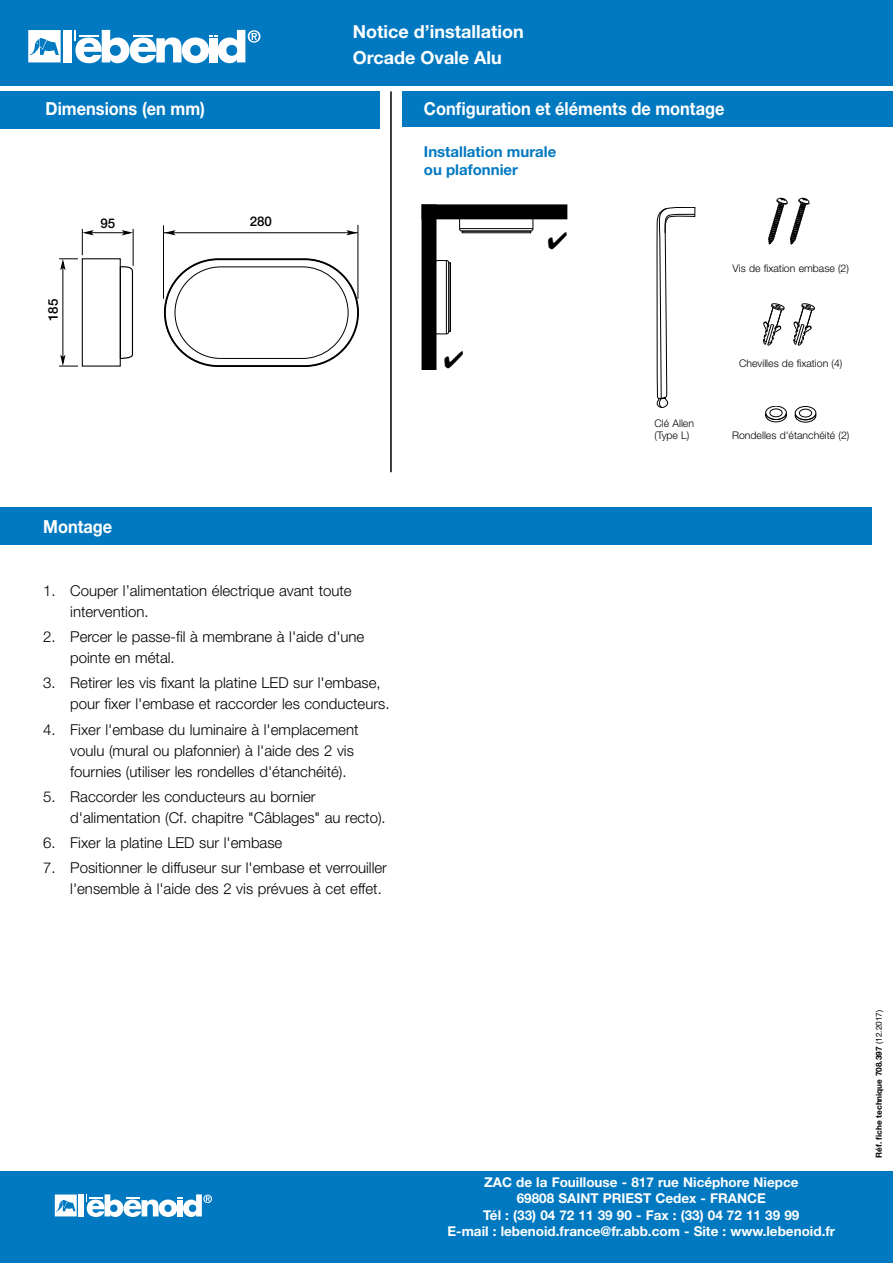
<style>
.page{position:relative;width:893px;height:1263px;background:#fff}
.page>*{position:absolute;margin:0;border:0;box-sizing:border-box;transform-origin:0 0}
.t1{font:700 18px "Helvetica Neue LT Std";color:#fff;scale:.91 1}
.t2{font:700 18px/25.5px "Helvetica Neue LT Std";color:#fff}
.t3{font:300 15px/21px "Helvetica Neue LT Std";color:#000}
.t4{font:700 15px/18px "Helvetica Neue LT Std";color:#0079c1}
.t5{font:700 13.5px/16.2px "Helvetica Neue LT Std";color:#fff;text-align:center}
.t6{font:500 13.35px "Helvetica Neue LT Std";color:#000}
.t7{font:300 10.5px/12px "Helvetica Neue LT Std";color:#000}
.t8{font:700 8.25px "Helvetica Neue LT Std";color:#000}
.s1{font-weight:400}
</style>
<div class="page">
<div style="left:0;top:1171px;width:893px;height:92px;background:#0079c1"></div>
<svg style="left:55px;top:1194px;width:22px;height:22px"></svg>
<div style="left:79px;top:1194px;width:5px;height:22px;background:#fff"></div>
<svg style="left:86px;top:1194px;width:126px;height:23px"></svg>
<div style="left:0;top:0;width:893px;height:85px;background:#0079c1"></div>
<svg style="left:28px;top:30px;width:33px;height:32px"></svg>
<div style="left:63px;top:30px;width:9px;height:32px;background:#fff"></div>
<svg style="left:74px;top:30px;width:186px;height:33px"></svg>
<div style="left:0;top:91px;width:379px;height:38px;background:#0079c1"></div>
<hr style="left:390px;top:91px;width:2px;height:381px;background:#000">
<div style="left:403px;top:91px;width:490px;height:36px;background:#0079c1"></div>
<div style="left:0;top:508px;width:872px;height:37px;background:#0079c1"></div>
<svg style="left:768px;top:198px;width:42px;height:47px"></svg>
<svg style="left:763px;top:304px;width:21px;height:42px"></svg>
<svg style="left:793px;top:304px;width:22px;height:42px"></svg>
<div style="left:422px;top:205px;width:14px;height:164px;background:#000"></div>
<div style="left:422px;top:205px;width:145px;height:14px;background:#000"></div>
<div style="left:422px;top:204px;width:145px;height:15px;border:1px solid #000"></div>
<div style="left:435px;top:260px;width:14px;height:74px;border:1px solid #000;border-radius:2px"></div>
<svg style="left:448px;top:262px;width:3px;height:70px"></svg>
<hr style="left:446px;top:261px;width:1px;height:73px;background:#000">
<div style="left:459px;top:217px;width:74px;height:14px;border:1px solid #000;border-radius:2px"></div>
<svg style="left:461px;top:230px;width:70px;height:3px"></svg>
<hr style="left:460px;top:228px;width:73px;height:1px;background:#000">
<svg style="left:765px;top:413px;width:22px;height:9px"></svg>
<div style="left:765px;top:406px;width:22px;height:14px;border:1px solid #000;border-radius:50%"></div>
<div style="left:770px;top:409px;width:12px;height:8px;border:1px solid #000;border-radius:50%"></div>
<svg style="left:795px;top:413px;width:21px;height:9px"></svg>
<div style="left:795px;top:406px;width:21px;height:14px;border:1px solid #000;border-radius:50%"></div>
<div style="left:799px;top:409px;width:13px;height:8px;border:1px solid #000;border-radius:50%"></div>
<svg style="left:657px;top:207px;width:38px;height:201px"></svg>
<svg style="left:164px;top:257px;width:195px;height:110px"></svg>
<div style="left:82px;top:258px;width:39px;height:109px;border:1px solid #000"></div>
<svg style="left:119px;top:265px;width:15px;height:95px"></svg>
<hr style="left:86px;top:232px;width:44px;height:1px;background:#000">
<svg style="left:122px;top:230px;width:11px;height:5px"></svg>
<hr style="left:133px;top:229px;width:1px;height:37px;background:#000">
<hr style="left:62px;top:262px;width:1px;height:101px;background:#000">
<svg style="left:59px;top:229px;width:35px;height:41px"></svg>
<svg style="left:59px;top:355px;width:19px;height:12px"></svg>
<hr style="left:164px;top:232px;width:194px;height:1px;background:#000">
<svg style="left:164px;top:230px;width:12px;height:5px"></svg>
<svg style="left:346px;top:230px;width:12px;height:5px"></svg>
<hr style="left:163px;top:225px;width:1px;height:74px;background:#000">
<hr style="left:358px;top:225px;width:1px;height:74px;background:#000">
<p class="t2" style="left:353px;top:19px;width:172px">Notice d’installation<br>Orcade Ovale Alu</p>
<p class="t1" style="left:46px;top:97px;width:177px">Dimensions (en mm)</p>
<p class="t1" style="left:424px;top:97px;width:332px">Configuration et éléments de montage</p>
<p class="t4" style="left:424px;top:142px;width:134px">Installation murale ou plafonnier</p>
<p class="t6" style="left:45px;top:321px;width:24px;rotate:-90deg">185</p>
<p class="t6" style="left:100px;top:215px;width:16px">95</p>
<p class="t6" style="left:250px;top:213px;width:24px">280</p>
<p class="t7" style="left:733px;top:262px;width:118px">Vis de fixation embase (2)</p>
<p class="t7" style="left:739px;top:357px;width:105px">Chevilles de fixation (4)</p>
<p class="t7" style="left:654px;top:417px;width:41px">Clé Allen (Type L)</p>
<p class="t7" style="left:732px;top:429px;width:119px">Rondelles d'étanchéité (2)</p>
<p class="t1" style="left:43px;top:515px;width:77px">Montage</p>
<p class="t3" style="left:70px;top:580px;width:283px;text-indent:-27px">1. Couper l’alimentation électrique avant toute intervention.</p>
<p class="t3" style="left:70px;top:626px;width:296px;text-indent:-27px">2. Percer le passe-fil à membrane à l'aide d'une pointe en métal.</p>
<p class="t3" style="left:70px;top:672px;width:321px;text-indent:-27px">3. Retirer les vis fixant la platine LED sur l'embase, pour fixer l'embase et raccorder les conducteurs.</p>
<p class="t3" style="left:70px;top:718px;width:290px;text-indent:-27px">4. Fixer l'embase du luminaire à l'emplacement voulu (mural ou plafonnier) à l'aide des 2 vis fournies (utiliser les rondelles d'étanchéité).</p>
<p class="t3" style="left:70px;top:786px;width:317px;text-indent:-27px">5. Raccorder les conducteurs au bornier d'alimentation (Cf. chapitre "Câblages" au recto).</p>
<p class="t3" style="left:43px;top:832px;width:241px">6. Fixer la platine LED sur l'embase</p>
<p class="t3" style="left:70px;top:857px;width:318px;text-indent:-27px">7. Positionner le diffuseur sur l'embase et verrouiller l'ensemble à l'aide des 2 vis prévues à cet effet.</p>
<p class="t5" style="left:447px;top:1174px;width:389px">ZAC de la Fouillouse - 817 rue Nicéphore Niepce<br>69808 SAINT PRIEST Cedex - FRANCE<br>Tél : (33) 04 72 11 39 90 - Fax : (33) 04 72 11 39 99<br>E-mail : lebenoid.france@fr.abb.com - Site : www.lebenoid.fr</p>
<p class="t8" style="left:874px;top:1158px;width:150px;rotate:-90deg">Réf. fiche technique 708.397 <span class="s1">(12.2017)</span></p>
</div>
